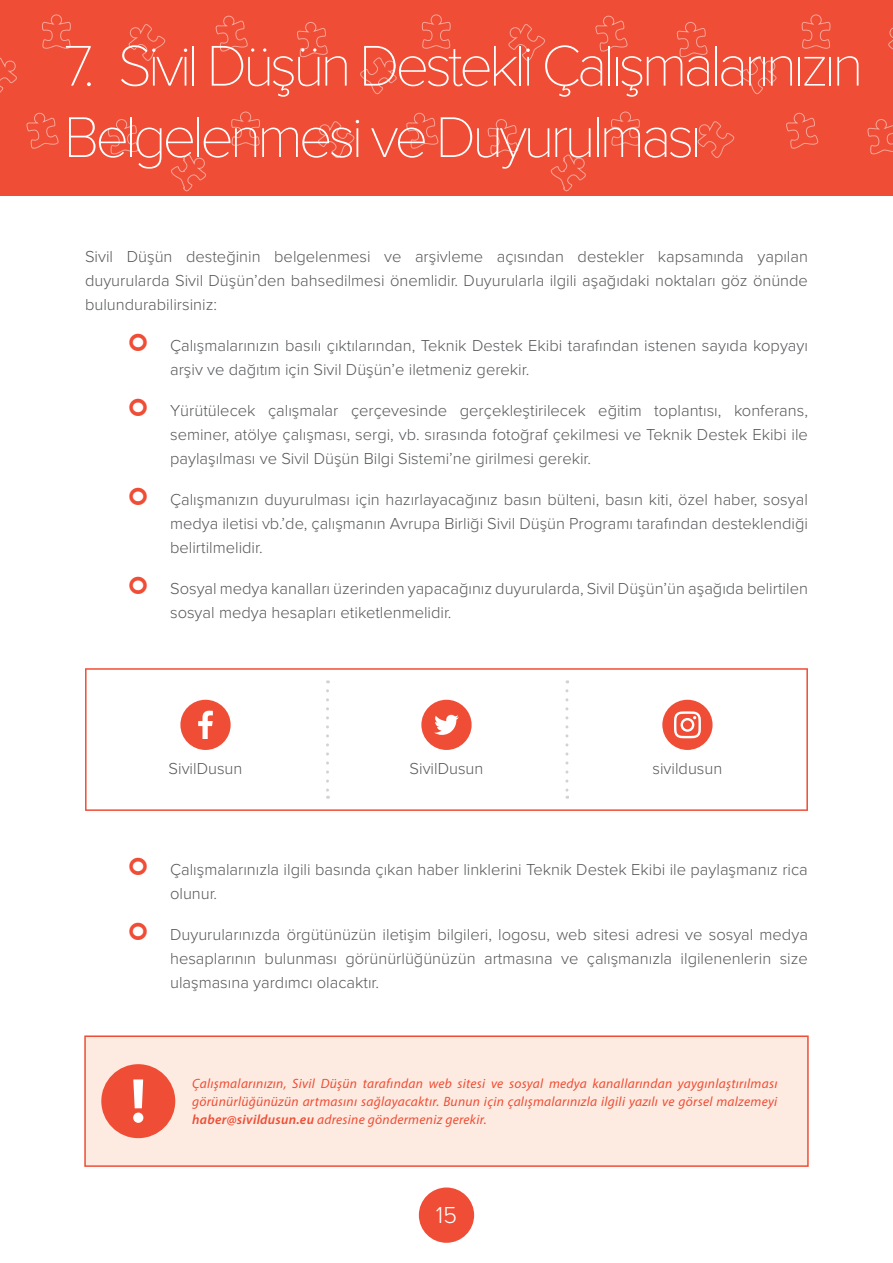
<style>
.page{position:relative;width:893px;height:1263px;background:#fff}
.page>*{position:absolute;margin:0;border:0;box-sizing:border-box;transform-origin:0 0}
.t1{font:100 59.4px/71.4px "Proxima Nova T";letter-spacing:-.07em;color:#fff}
.t2{font:300 24px "Proxima Nova";color:#fff}
.body{font:300 16.5px/24px "Proxima Nova";color:#57585a;text-align:justify}
.kutu{font:italic 13.5px/18px "Myriad Pro";letter-spacing:.02em;color:#ef4d35;text-align:justify}
.s1{font-weight:600}
</style>
<div class="page">
<div style="left:419px;top:1187px;width:55px;height:56px;background:#ef4d35;border-radius:50%"></div>
<div style="left:0;top:0;width:183px;height:196px;background:#ef4d35"></div>
<div style="left:183px;top:0;width:380px;height:196px;background:#ef4d35"></div>
<div style="left:563px;top:0;width:330px;height:196px;background:#ef4d35"></div>
<svg style="left:85px;top:668px;width:723px;height:143px"></svg>
<div style="left:85px;top:1036px;width:723px;height:130px;background:#fdebe1"></div>
<div style="left:84px;top:1035px;width:725px;height:132px;border:2px solid #ef4d35"></div>
<div style="left:101px;top:1064px;width:74px;height:74px;background:#ef4d35;border-radius:50%"></div>
<svg style="left:133px;top:1079px;width:10px;height:44px"></svg>
<p class="t1" style="left:64px;top:26px;width:801px">7. Sivil Düşün Destekli Çalışmalarınızın<br>Belgelenmesi ve Duyurulması</p>
<p class="body" style="left:85px;top:243px;width:724px">Sivil Düşün desteğinin belgelenmesi ve arşivleme açısından destekler kapsamında yapılan duyurularda Sivil Düşün’den bahsedilmesi önemlidir. Duyurularla ilgili aşağıdaki noktaları göz önünde bulundurabilirsiniz:</p>
<p class="body" style="left:170px;top:332px;width:639px">Çalışmalarınızın basılı çıktılarından, Teknik Destek Ekibi tarafından istenen sayıda kopyayı arşiv ve dağıtım için Sivil Düşün’e iletmeniz gerekir.</p>
<p class="body" style="left:170px;top:397px;width:639px">Yürütülecek çalışmalar çerçevesinde gerçekleştirilecek eğitim toplantısı, konferans, seminer, atölye çalışması, sergi, vb. sırasında fotoğraf çekilmesi ve Teknik Destek Ekibi ile paylaşılması ve Sivil Düşün Bilgi Sistemi’ne girilmesi gerekir.</p>
<p class="body" style="left:170px;top:486px;width:639px">Çalışmanızın duyurulması için hazırlayacağınız basın bülteni, basın kiti, özel haber, sosyal medya iletisi vb.’de, çalışmanın Avrupa Birliği Sivil Düşün Programı tarafından desteklendiği belirtilmelidir.</p>
<p class="body" style="left:170px;top:575px;width:639px">Sosyal medya kanalları üzerinden yapacağınız duyurularda, Sivil Düşün’ün aşağıda belirtilen sosyal medya hesapları etiketlenmelidir.</p>
<p class="body" style="left:169px;top:756px;width:75px">SivilDusun</p>
<p class="body" style="left:410px;top:756px;width:75px">SivilDusun</p>
<p class="body" style="left:652px;top:756px;width:71px">sivildusun</p>
<p class="body" style="left:170px;top:856px;width:639px">Çalışmalarınızla ilgili basında çıkan haber linklerini Teknik Destek Ekibi ile paylaşmanız rica olunur.</p>
<p class="body" style="left:170px;top:921px;width:639px">Duyurularınızda örgütünüzün iletişim bilgileri, logosu, web sitesi adresi ve sosyal medya hesaplarının bulunması görünürlüğünüzün artmasına ve çalışmanızla ilgilenenlerin size ulaşmasına yardımcı olacaktır.</p>
<p class="kutu" style="left:192px;top:1074px;width:587px">Çalışmalarınızın, Sivil Düşün tarafından web sitesi ve sosyal medya kanallarından yaygınlaştırılması görünürlüğünüzün artmasını sağlayacaktır. Bunun için çalışmalarınızla ilgili yazılı ve görsel malzemeyi <span class="s1">haber@sivildusun.eu</span> adresine göndermeniz gerekir.</p>
<h2 class="t2" style="left:436px;top:1197px;width:23px">15</h2>
</div>
